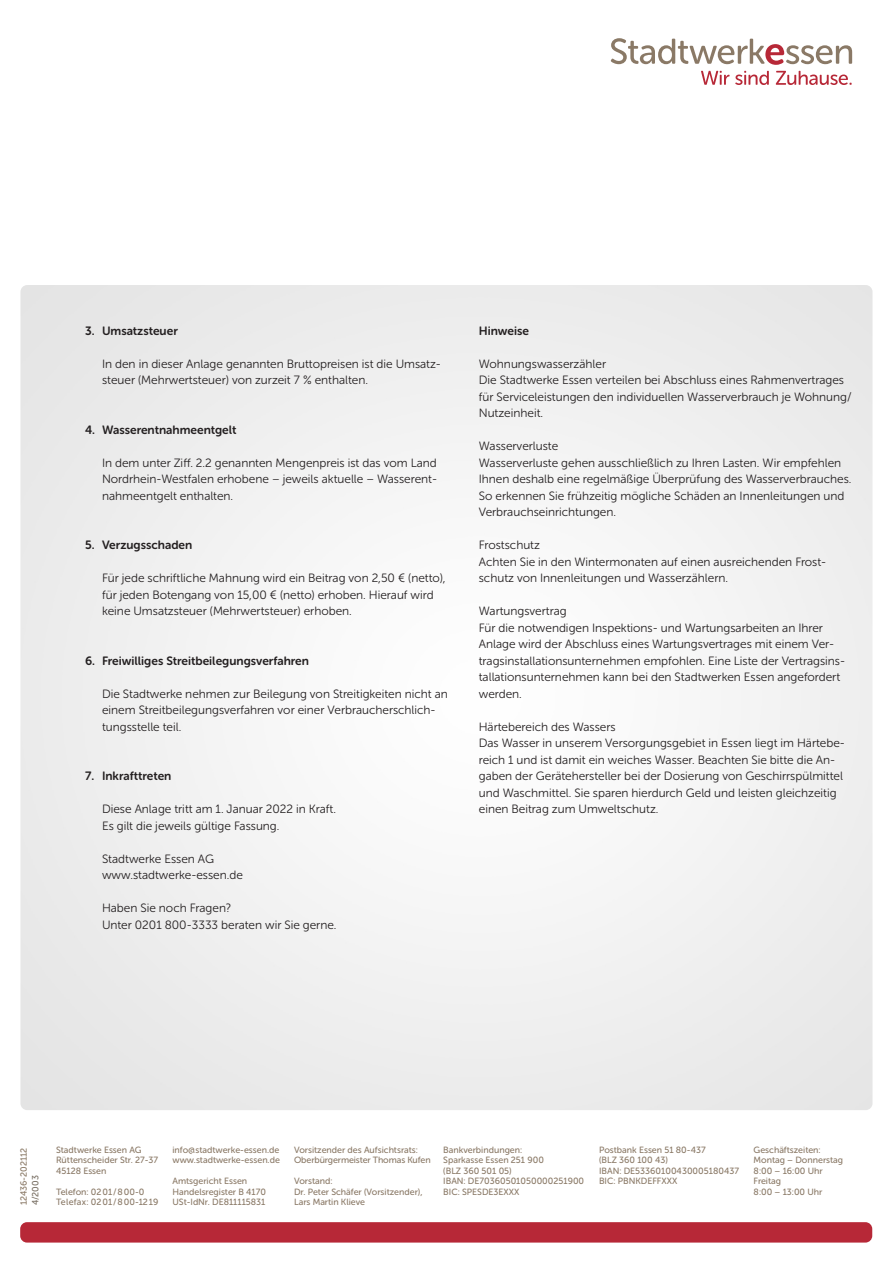
<style>
.page{position:relative;width:893px;height:1263px;background:#fff}
.page>*{position:absolute;margin:0;border:0;box-sizing:border-box;transform-origin:0 0}
.t1{font:12px/16.5px "Museo Sans Rounded 300";color:#231f20}
.t2{font:12px "Museo Sans Rounded 700";color:#231f20}
.t3{font:9px/10.5px "Museo Sans Rounded 500";color:#8a7966}
.t4{font:9px "Museo Sans Rounded 500";color:#786f63}
</style>
<div class="page">
<div style="left:20px;top:1222px;width:852px;height:20px;background:#b72837;border-radius:7px"></div>
<svg style="left:611px;top:38px;width:241px;height:27px"></svg>
<svg style="left:701px;top:71px;width:151px;height:14px"></svg>
<p class="t2" style="left:85px;top:324px;width:94px">3. Umsatzsteuer</p>
<p class="t1" style="left:102px;top:355px;width:340px">In den in dieser Anlage genannten Bruttopreisen ist die Umsatz&shy;steuer (Mehrwertsteuer) von zurzeit 7 % enthalten.</p>
<p class="t2" style="left:85px;top:423px;width:153px">4. Wasserentnahmeentgelt</p>
<p class="t1" style="left:102px;top:454px;width:336px;text-align:justify">In dem unter Ziff. 2.2 genannten Mengenpreis ist das vom Land Nordrhein-Westfalen erhobene – jeweils aktuelle – Wasserent&shy;nahmeentgelt enthalten.</p>
<p class="t2" style="left:85px;top:538px;width:109px">5. Verzugsschaden</p>
<p class="t1" style="left:102px;top:570px;width:345px">Für jede schriftliche Mahnung wird ein Beitrag von 2,50 € (netto), für jeden Botengang von 15,00 € (netto) erhoben. Hierauf wird keine Umsatzsteuer (Mehrwertsteuer) erhoben.</p>
<p class="t2" style="left:85px;top:654px;width:225px">6. Freiwilliges Streitbeilegungsverfahren</p>
<p class="t1" style="left:102px;top:685px;width:347px">Die Stadtwerke nehmen zur Beilegung von Streitigkeiten nicht an einem Streitbeilegungsverfahren vor einer Verbraucherschlich&shy;tungsstelle teil.</p>
<p class="t2" style="left:85px;top:769px;width:88px">7. Inkrafttreten</p>
<p class="t1" style="left:102px;top:801px;width:235px">Diese Anlage tritt am 1. Januar 2022 in Kraft.<br>Es gilt die jeweils gültige Fassung.</p>
<p class="t1" style="left:102px;top:850px;width:142px">Stadtwerke Essen AG www.stadtwerke-essen.de</p>
<p class="t1" style="left:102px;top:900px;width:236px">Haben Sie noch Fragen?<br>Unter 0201 800-3333 beraten wir Sie gerne.</p>
<p class="t2" style="left:479px;top:324px;width:52px">Hinweise</p>
<p class="t1" style="left:479px;top:355px;width:374px">Wohnungswasserzähler<br>Die Stadtwerke Essen verteilen bei Abschluss eines Rahmenvertrages für Serviceleistungen den individuellen Wasserverbrauch je Wohnung/ Nutzeinheit.</p>
<p class="t1" style="left:479px;top:438px;width:374px">Wasserverluste<br>Wasserverluste gehen ausschließlich zu Ihren Lasten. Wir empfehlen Ihnen deshalb eine regelmäßige Überprüfung des Wasserverbrauches.<br>So erkennen Sie frühzeitig mögliche Schäden an Innenleitungen und Verbrauchseinrichtungen.</p>
<p class="t1" style="left:479px;top:537px;width:349px">Frostschutz<br>Achten Sie in den Wintermonaten auf einen ausreichenden Frost&shy;schutz von Innenleitungen und Wasserzählern.</p>
<p class="t1" style="left:479px;top:603px;width:368px">Wartungsvertrag<br>Für die notwendigen Inspektions- und Wartungsarbeiten an Ihrer Anlage wird der Abschluss eines Wartungsvertrages mit einem Ver&shy;tragsinstallationsunternehmen empfohlen. Eine Liste der Vertragsins&shy;tallationsunternehmen kann bei den Stadtwerken Essen angefordert werden.</p>
<p class="t1" style="left:479px;top:718px;width:368px">Härtebereich des Wassers<br>Das Wasser in unserem Versorgungsgebiet in Essen liegt im Härtebe&shy;reich 1 und ist damit ein weiches Wasser. Beachten Sie bitte die An&shy;gaben der Gerätehersteller bei der Dosierung von Geschirrspülmittel und Waschmittel. Sie sparen hierdurch Geld und leisten gleichzeitig einen Beitrag zum Umweltschutz.</p>
<p class="t3" style="left:19px;top:1205px;width:59px;rotate:-90deg">12436-202112</p>
<p class="t4" style="left:31px;top:1205px;width:32px;rotate:-90deg">4/2003</p>
<p class="t3" style="left:56px;top:1144px;width:104px">Stadtwerke Essen AG<br>Rüttenscheider Str. 27-37<br>45128 Essen</p>
<p class="t3" style="left:56px;top:1186px;width:104px">Telefon: 0201/800-0<br>Telefax: 0201/800-1219</p>
<p class="t3" style="left:172px;top:1144px;width:109px">info@stadtwerke-essen.de www.stadtwerke-essen.de</p>
<p class="t3" style="left:172px;top:1176px;width:95px">Amtsgericht Essen<br>Handelsregister B 4170<br>USt-IdNr. DE811115831</p>
<p class="t3" style="left:294px;top:1145px;width:138px">Vorsitzender des Aufsichtsrats:<br>Oberbürgermeister Thomas Kufen</p>
<p class="t3" style="left:294px;top:1176px;width:130px">Vorstand:<br>Dr. Peter Schäfer (Vorsitzender),<br>Lars Martin Klieve</p>
<p class="t3" style="left:443px;top:1145px;width:142px">Bankverbindungen:<br>Sparkasse Essen 251 900<br>(BLZ 360 501 05)<br>IBAN: DE70360501050000251900<br>BIC: SPESDE3EXXX</p>
<p class="t3" style="left:599px;top:1145px;width:141px">Postbank Essen 51 80-437<br>(BLZ 360 100 43)<br>IBAN: DE53360100430005180437<br>BIC: PBNKDEFFXXX</p>
<p class="t3" style="left:754px;top:1145px;width:91px">Geschäftszeiten:<br>Montag – Donnerstag<br>8:00 – 16:00 Uhr<br>Freitag<br>8:00 – 13:00 Uhr</p>
</div>
